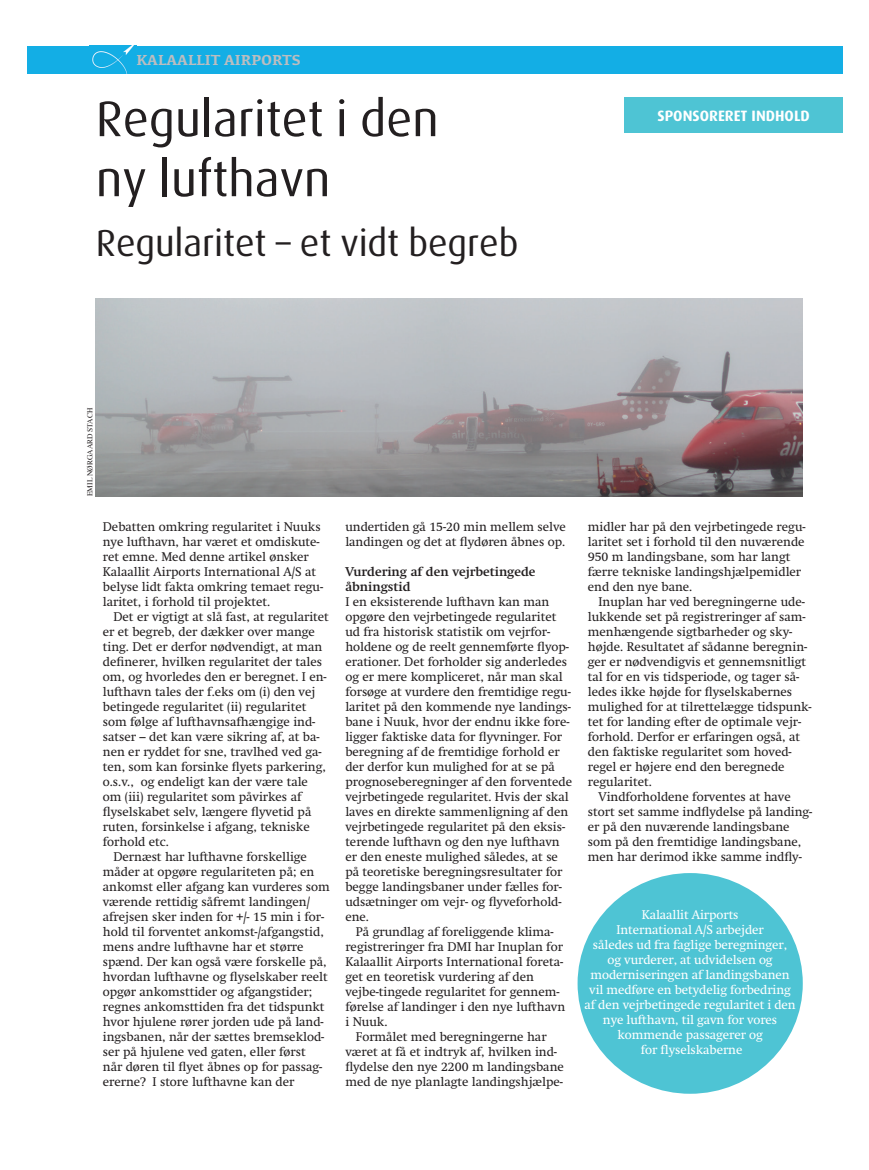
<style>
.page{position:relative;width:869px;height:1170px;background:#fff}
.page>*{position:absolute;margin:0;border:0;box-sizing:border-box;transform-origin:0 0}
.t1{font:50px/60px "Dax";letter-spacing:-.005em;color:#231f20}
.t2{font:37.5px "Dax";letter-spacing:-.005em;color:#231f20}
.t3{font:700 15px "Dax";color:#fff}
.t4{font:700 15px "Kefa";color:#bcbdc0}
.t5{font:12.5px/15px "Swift";color:#231f20}
.t6{font:12.5px/15px "Swift";letter-spacing:-.005em;color:#fff;text-align:center}
.t7{font:700 12.5px/15px "Swift";color:#231f20}
.t8{font:7.5px "Times";color:#231f20}
</style>
<div class="page">
<div style="left:27px;top:46px;width:815px;height:28px;background:#13aee5"></div>
<img style="left:90px;top:45px;width:47px;height:1px">
<img style="left:92px;top:46px;width:42px;height:28px">
<img style="left:96px;top:298px;width:706px;height:198px">
<div style="left:577px;top:873px;width:225px;height:220px;background:#4ec4d4;border-radius:50%"></div>
<div style="left:624px;top:97px;width:218px;height:36px;background:#4ec4d4"></div>
<p class="t4" style="left:136px;top:50px;width:166px">KALAALLIT AIRPORTS</p>
<h1 class="t1" style="left:96px;top:89px;width:344px">Regularitet i den ny lufthavn</h1>
<h2 class="t2" style="left:96px;top:222px;width:424px">Regularitet – et vidt begreb</h2>
<p class="t3" style="left:657px;top:107px;width:154px">SPONSORERET INDHOLD</p>
<p class="t8" style="left:83px;top:496px;width:90px;rotate:-90deg">EMIL NØRGAARD STACH</p>
<p class="t5" style="left:103px;top:519px;width:222px">Debatten omkring regularitet i Nuuks nye lufthavn, har været et omdiskute&shy;ret emne. Med denne artikel ønsker Kalaallit Airports International A/S at belyse lidt fakta omkring temaet regu&shy;laritet, i forhold til projektet.</p>
<p class="t5" style="left:113px;top:609px;width:217px">Det er vigtigt at slå fast, at regularitet</p>
<p class="t5" style="left:103px;top:624px;width:213px">er et begreb, der dækker over mange</p>
<p class="t5" style="left:103px;top:639px;width:221px">ting. Det er derfor nødvendigt, at man</p>
<p class="t5" style="left:103px;top:654px;width:221px">definerer, hvilken regularitet der tales</p>
<p class="t5" style="left:103px;top:669px;width:225px">om, og hvorledes den er beregnet. I en-</p>
<p class="t5" style="left:103px;top:684px;width:214px">lufthavn tales der f.eks om (i) den vej</p>
<p class="t5" style="left:103px;top:699px;width:205px">betingede regularitet (ii) regularitet</p>
<p class="t5" style="left:103px;top:714px;width:214px">som følge af lufthavnsafhængige ind-</p>
<p class="t5" style="left:103px;top:729px;width:218px">satser – det kan være sikring af, at ba-</p>
<p class="t5" style="left:103px;top:744px;width:220px">nen er ryddet for sne, travlhed ved ga-</p>
<p class="t5" style="left:103px;top:759px;width:224px">ten, som kan forsinke flyets parkering,</p>
<p class="t5" style="left:103px;top:774px;width:206px">o.s.v., og endeligt kan der være tale</p>
<p class="t5" style="left:103px;top:789px;width:200px">om (iii) regularitet som påvirkes af</p>
<p class="t5" style="left:103px;top:804px;width:210px">flyselskabet selv, længere flyvetid på</p>
<p class="t5" style="left:103px;top:819px;width:208px">ruten, forsinkelse i afgang, tekniske</p>
<p class="t5" style="left:103px;top:834px;width:68px">forhold etc.</p>
<p class="t5" style="left:113px;top:849px;width:195px">Dernæst har lufthavne forskellige</p>
<p class="t5" style="left:103px;top:864px;width:213px">måder at opgøre regulariteten på; en</p>
<p class="t5" style="left:103px;top:879px;width:228px">ankomst eller afgang kan vurderes som</p>
<p class="t5" style="left:103px;top:894px;width:208px">værende rettidig såfremt landingen/</p>
<p class="t5" style="left:103px;top:909px;width:223px">afrejsen sker inden for +/- 15 min i for-</p>
<p class="t5" style="left:103px;top:924px;width:222px">hold til forventet ankomst-/afgangstid,</p>
<p class="t5" style="left:103px;top:939px;width:202px">mens andre lufthavne har et større</p>
<p class="t5" style="left:103px;top:954px;width:225px">spænd. Der kan også være forskelle på,</p>
<p class="t5" style="left:103px;top:969px;width:226px">hvordan lufthavne og flyselskaber reelt</p>
<p class="t5" style="left:103px;top:984px;width:211px">opgør ankomsttider og afgangstider;</p>
<p class="t5" style="left:103px;top:999px;width:223px">regnes ankomsttiden fra det tidspunkt</p>
<p class="t5" style="left:103px;top:1014px;width:222px">hvor hjulene rører jorden ude på land-</p>
<p class="t5" style="left:103px;top:1029px;width:223px">ingsbanen, når der sættes bremseklod-</p>
<p class="t5" style="left:103px;top:1044px;width:204px">ser på hjulene ved gaten, eller først</p>
<p class="t5" style="left:103px;top:1059px;width:221px">når døren til flyet åbnes op for passag-</p>
<p class="t5" style="left:103px;top:1074px;width:193px">ererne? I store lufthavne kan der</p>
<p class="t5" style="left:345px;top:519px;width:222px">undertiden gå 15-20 min mellem selve landingen og det at flydøren åbnes op.</p>
<p class="t7" style="left:345px;top:564px;width:192px">Vurdering af den vejrbetingede åbningstid</p>
<p class="t5" style="left:345px;top:594px;width:228px">I en eksisterende lufthavn kan man opgøre den vejrbetingede regularitet ud fra historisk statistik om vejrfor&shy;holdene og de reelt gennemførte flyop&shy;erationer. Det forholder sig anderledes og er mere kompliceret, når man skal forsøge at vurdere den fremtidige regu&shy;laritet på den kommende nye landings&shy;bane i Nuuk, hvor der endnu ikke fore&shy;ligger faktiske data for flyvninger. For beregning af de fremtidige forhold er der derfor kun mulighed for at se på prognoseberegninger af den forventede vejrbetingede regularitet. Hvis der skal laves en direkte sammenligning af den vejrbetingede regularitet på den eksis&shy;terende lufthavn og den nye lufthavn er den eneste mulighed således, at se på teoretiske beregningsresultater for begge landingsbaner under fælles for&shy;udsætninger om vejr- og flyveforhold&shy;ene.</p>
<p class="t5" style="left:345px;top:924px;width:221px;text-indent:11px">På grundlag af foreliggende klima&shy;registreringer fra DMI har Inuplan for Kalaallit Airports International foreta&shy;get en teoretisk vurdering af den vejbe-tingede regularitet for gennem&shy;førelse af landinger i den nye lufthavn i Nuuk.</p>
<p class="t5" style="left:345px;top:1029px;width:220px;text-align:center">Formålet med beregningerne har været at få et indtryk af, hvilken ind&shy;flydelse den nye 2200 m landingsbane med de nye planlagte landingshjælpe-</p>
<p class="t5" style="left:587px;top:519px;width:219px">midler har på den vejrbetingede regu&shy;laritet set i forhold til den nuværende 950 m landingsbane, som har langt færre tekniske landingshjælpemidler end den nye bane.</p>
<p class="t5" style="left:598px;top:594px;width:208px">Inuplan har ved beregningerne ude-</p>
<p class="t5" style="left:587px;top:609px;width:219px">lukkende set på registreringer af sam-</p>
<p class="t5" style="left:587px;top:624px;width:206px">menhængende sigtbarheder og sky-</p>
<p class="t5" style="left:587px;top:639px;width:221px">højde. Resultatet af sådanne beregnin-</p>
<p class="t5" style="left:587px;top:654px;width:220px">ger er nødvendigvis et gennemsnitligt</p>
<p class="t5" style="left:587px;top:669px;width:213px">tal for en vis tidsperiode, og tager så-</p>
<p class="t5" style="left:587px;top:684px;width:206px">ledes ikke højde for flyselskabernes</p>
<p class="t5" style="left:587px;top:699px;width:225px">mulighed for at tilrettelægge tidspunk-</p>
<p class="t5" style="left:587px;top:714px;width:215px">tet for landing efter de optimale vejr-</p>
<p class="t5" style="left:587px;top:729px;width:213px">forhold. Derfor er erfaringen også, at</p>
<p class="t5" style="left:587px;top:744px;width:205px">den faktiske regularitet som hoved-</p>
<p class="t5" style="left:587px;top:759px;width:198px">regel er højere end den beregnede</p>
<p class="t5" style="left:587px;top:774px;width:66px">regularitet.</p>
<p class="t5" style="left:598px;top:789px;width:194px">Vindforholdene forventes at have</p>
<p class="t5" style="left:587px;top:804px;width:226px">stort set samme indflydelse på landing-</p>
<p class="t5" style="left:587px;top:819px;width:203px">er på den nuværende landingsbane</p>
<p class="t5" style="left:587px;top:834px;width:215px">som på den fremtidige landingsbane,</p>
<p class="t5" style="left:587px;top:849px;width:215px">men har derimod ikke samme indfly-</p>
<p class="t6" style="left:584px;top:907px;width:212px">Kalaallit Airports<br>International A/S arbejder<br>således ud fra faglige beregninger, og vurderer, at udvidelsen og moderniseringen af landingsbanen vil medføre en betydelig forbedring af den vejrbetingede regularitet i den nye lufthavn, til gavn for vores kommende passagerer og<br>for flyselskaberne</p>
</div>
